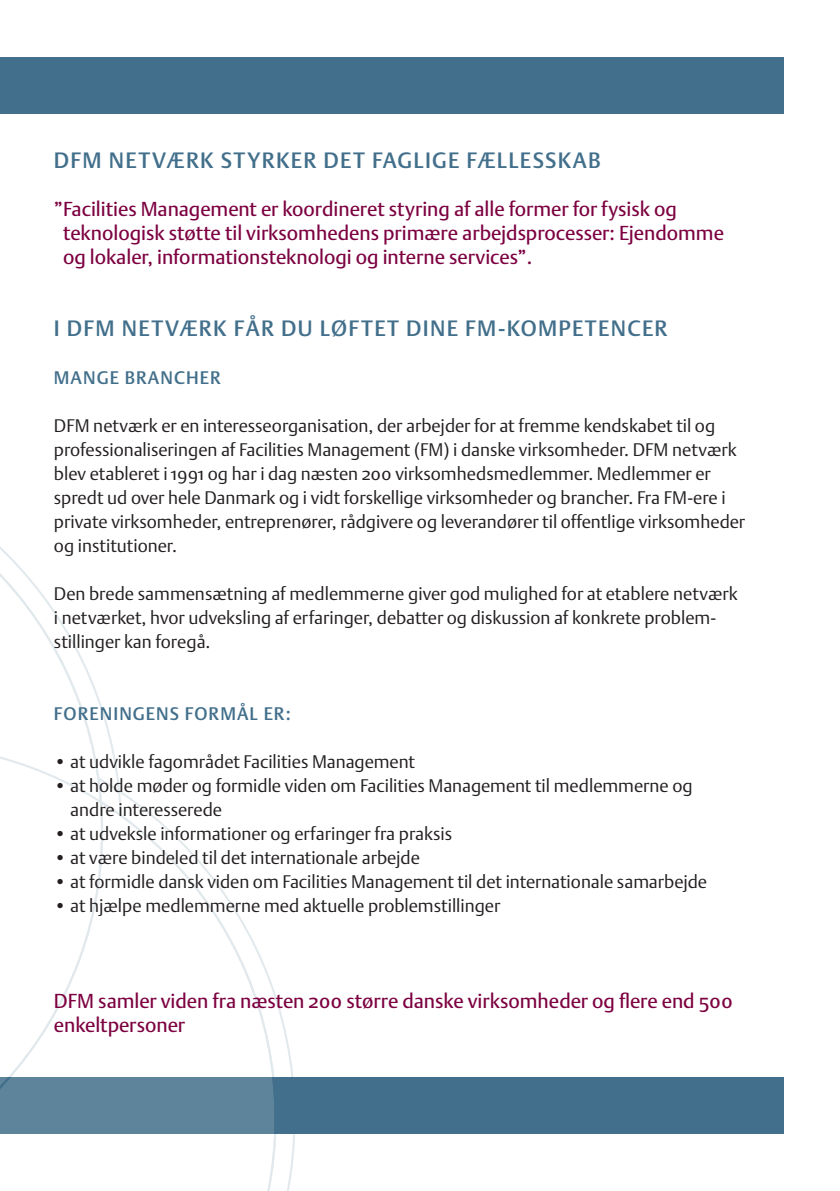
<style>
.page{position:relative;width:840px;height:1191px;background:#fff}
.page>*{position:absolute;margin:0;border:0;box-sizing:border-box;transform-origin:0 0}
.Mellemrubrik_rød{font:22px "DTL Argo T Medium";letter-spacing:.06em;color:#426f8b}
.Brød_blå{font:20px/24px "DTL Argo ST";color:#7c0040}
.Brød_blå-2{font:18px/24px "DTL Argo ST Light";color:#231f20}
.Mellemrubrik_rød-2{font:18px "DTL Argo T Medium";letter-spacing:.06em;color:#426f8b}
</style>
<div class="page">
<div style="left:0;top:1077px;width:782px;height:57px;background:#426f8b"></div>
<svg style="left:103px;top:743px;width:173px;height:448px"></svg>
<svg style="left:0;top:546px;width:103px;height:588px"></svg>
<div style="left:0;top:57px;width:782px;height:56px;background:#426f8b"></div>
<p class="Mellemrubrik_rød" style="left:54px;top:147px;width:548px">DFM NETVÆRK STYRKER DET FAGLIGE FÆLLESSKAB</p>
<p class="Brød_blå" style="left:63px;top:197px;width:662px;text-indent:-9px">”Facilities Management er koordineret styring af alle former for fysisk og teknologisk støtte til virksomhedens primære arbejdsprocesser: Ejendomme og lokaler, informationsteknologi og interne services”.</p>
<p class="Mellemrubrik_rød" style="left:54px;top:315px;width:614px">I DFM NETVÆRK FÅR DU LØFTET DINE FM-KOMPETENCER</p>
<p class="Mellemrubrik_rød-2" style="left:54px;top:367px;width:168px">MANGE BRANCHER</p>
<p class="Brød_blå-2" style="left:54px;top:413px;width:692px">DFM netværk er en interesseorganisation, der arbejder for at fremme kendskabet til og professionaliseringen af Facilities Management (FM) i danske virksomheder. DFM netværk blev etableret i 1991 og har i dag næsten 200 virksomhedsmedlemmer. Medlemmer er spredt ud over hele Danmark og i vidt forskellige virksomheder og brancher. Fra FM-ere i private virksomheder, entreprenører, rådgivere og leverandører til offentlige virksomheder og institutioner.</p>
<p class="Brød_blå-2" style="left:54px;top:581px;width:685px">Den brede sammensætning af medlemmerne giver god mulighed for at etablere netværk i netværket, hvor udveksling af erfaringer, debatter og diskussion af konkrete problem&shy;stillinger kan foregå.</p>
<p class="Mellemrubrik_rød-2" style="left:54px;top:703px;width:238px">FORENINGENS FORMÅL ER:</p>
<p class="Brød_blå-2" style="left:54px;top:749px;width:362px">• at udvikle fagområdet Facilities Management</p>
<p class="Brød_blå-2" style="left:70px;top:773px;width:623px;text-indent:-16px">• at holde møder og formidle viden om Facilities Management til medlemmerne og andre interesserede</p>
<p class="Brød_blå-2" style="left:54px;top:821px;width:399px">• at udveksle informationer og erfaringer fra praksis</p>
<p class="Brød_blå-2" style="left:54px;top:845px;width:367px">• at være bindeled til det internationale arbejde</p>
<p class="Brød_blå-2" style="left:54px;top:869px;width:654px">• at formidle dansk viden om Facilities Management til det internationale samarbejde</p>
<p class="Brød_blå-2" style="left:54px;top:893px;width:447px">• at hjælpe medlemmerne med aktuelle problemstillinger</p>
<p class="Brød_blå" style="left:54px;top:989px;width:680px">DFM samler viden fra næsten 200 større danske virksomheder og flere end 500 enkeltpersoner</p>
</div>
